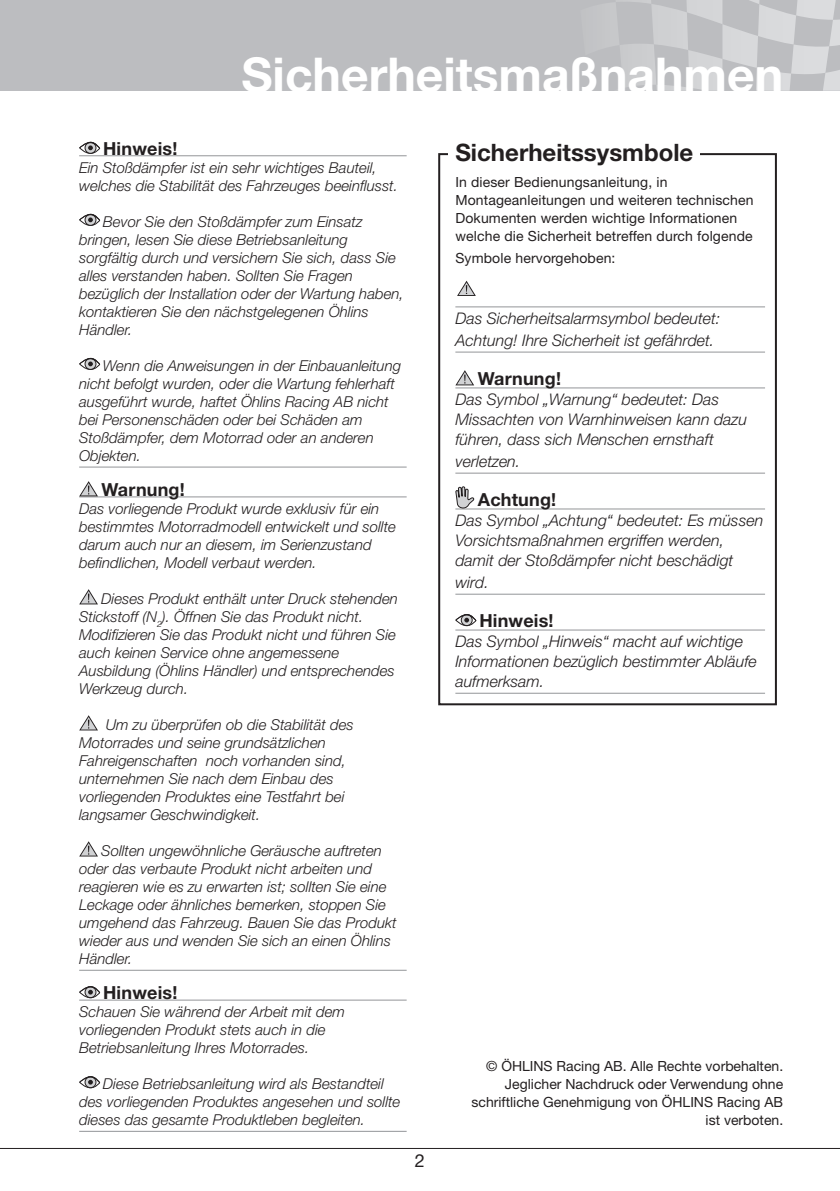
<style>
.page{position:relative;width:840px;height:1191px;background:#fff}
.page>*{position:absolute;margin:0;border:0;box-sizing:border-box;transform-origin:0 0}
.t1{font:700 48px "Helvetica Neue LT Std";color:#fff}
.t2{font:700 24px "Helvetica Neue LT Std";color:#231f20}
.t3{font:700 18px "Helvetica Neue LT Std";letter-spacing:.01em;color:#231f20}
.t4{font:18px "Helvetica Neue LT Std";color:#231f20}
.t5{font:italic 300 16px/20px "Helvetica Neue LT Std";color:#231f20}
.t6{font:italic 300 15px/18px "Helvetica Neue LT Std";color:#231f20}
.t7{font:14px/18px "Helvetica Neue LT Std";letter-spacing:.01em;color:#231f20;text-align:right}
</style>
<div class="page">
<hr style="left:0;top:1148px;width:839px;height:1px;background:#231f20">
<div style="left:0;top:0;width:839px;height:91px;background:#bcbdc0"></div>
<svg style="left:610px;top:0;width:229px;height:91px"></svg>
<svg style="left:438px;top:153px;width:339px;height:553px"></svg>
<svg style="left:457px;top:281px;width:18px;height:15px"></svg>
<div style="left:448px;top:137px;width:251px;height:32px;background:#fff"></div>
<hr style="left:79px;top:155px;width:327px;height:1px;background:#939598">
<hr style="left:79px;top:467px;width:327px;height:1px;background:#939598">
<hr style="left:79px;top:496px;width:327px;height:1px;background:#939598">
<hr style="left:79px;top:970px;width:327px;height:1px;background:#939598">
<hr style="left:79px;top:999px;width:327px;height:1px;background:#939598">
<hr style="left:79px;top:1131px;width:327px;height:1px;background:#939598">
<div style="left:79px;top:142px;width:21px;height:12px;border:1px solid #231f20;border-radius:50%"></div>
<svg style="left:85px;top:142px;width:11px;height:11px"></svg>
<div style="left:84px;top:142px;width:12px;height:12px;border:1px solid #231f20;border-radius:50%"></div>
<svg style="left:79px;top:142px;width:21px;height:8px"></svg>
<div style="left:79px;top:214px;width:21px;height:12px;border:1px solid #231f20;border-radius:50%"></div>
<svg style="left:85px;top:214px;width:11px;height:11px"></svg>
<div style="left:84px;top:214px;width:12px;height:12px;border:1px solid #231f20;border-radius:50%"></div>
<svg style="left:79px;top:214px;width:21px;height:8px"></svg>
<div style="left:79px;top:358px;width:21px;height:12px;border:1px solid #231f20;border-radius:50%"></div>
<svg style="left:85px;top:358px;width:11px;height:11px"></svg>
<div style="left:84px;top:358px;width:12px;height:12px;border:1px solid #231f20;border-radius:50%"></div>
<svg style="left:79px;top:358px;width:21px;height:8px"></svg>
<svg style="left:79px;top:481px;width:19px;height:15px"></svg>
<svg style="left:79px;top:589px;width:19px;height:15px"></svg>
<svg style="left:79px;top:715px;width:19px;height:15px"></svg>
<svg style="left:79px;top:841px;width:19px;height:15px"></svg>
<div style="left:79px;top:986px;width:21px;height:12px;border:1px solid #231f20;border-radius:50%"></div>
<svg style="left:85px;top:986px;width:11px;height:11px"></svg>
<div style="left:84px;top:986px;width:12px;height:12px;border:1px solid #231f20;border-radius:50%"></div>
<svg style="left:79px;top:986px;width:21px;height:8px"></svg>
<div style="left:79px;top:1076px;width:21px;height:12px;border:1px solid #231f20;border-radius:50%"></div>
<svg style="left:85px;top:1076px;width:11px;height:11px"></svg>
<div style="left:84px;top:1076px;width:12px;height:12px;border:1px solid #231f20;border-radius:50%"></div>
<svg style="left:79px;top:1076px;width:21px;height:8px"></svg>
<hr style="left:455px;top:306px;width:309px;height:1px;background:#939598">
<hr style="left:455px;top:352px;width:309px;height:1px;background:#939598">
<hr style="left:455px;top:387px;width:309px;height:1px;background:#939598">
<hr style="left:455px;top:473px;width:309px;height:1px;background:#939598">
<hr style="left:455px;top:508px;width:309px;height:1px;background:#939598">
<hr style="left:455px;top:594px;width:309px;height:1px;background:#939598">
<hr style="left:455px;top:629px;width:309px;height:1px;background:#939598">
<hr style="left:455px;top:693px;width:309px;height:1px;background:#939598">
<svg style="left:455px;top:370px;width:19px;height:15px"></svg>
<svg style="left:455px;top:486px;width:19px;height:22px"></svg>
<div style="left:455px;top:614px;width:21px;height:12px;border:1px solid #231f20;border-radius:50%"></div>
<svg style="left:461px;top:614px;width:11px;height:11px"></svg>
<div style="left:460px;top:614px;width:12px;height:12px;border:1px solid #231f20;border-radius:50%"></div>
<svg style="left:455px;top:614px;width:21px;height:8px"></svg>
<h1 class="t1" style="left:241px;top:45px;width:543px">Sicherheitsmaßnahmen</h1>
<p class="t3" style="left:103px;top:137px;width:76px">Hinweis!</p>
<p class="t6" style="left:79px;top:158px;width:320px">Ein Stoßdämpfer ist ein sehr wichtiges Bauteil, welches die Stabilität des Fahrzeuges beeinflusst.</p>
<p class="t6" style="left:79px;top:212px;width:326px;text-indent:24px">Bevor Sie den Stoßdämpfer zum Einsatz bringen, lesen Sie diese Betriebsanleitung sorgfältig durch und versichern Sie sich, dass Sie alles verstanden haben. Sollten Sie Fragen bezüglich der Installation oder der Wartung haben, kontaktieren Sie den nächstgelegenen Öhlins Händler.</p>
<p class="t6" style="left:79px;top:356px;width:323px;text-indent:24px">Wenn die Anweisungen in der Einbauanleitung nicht befolgt wurden, oder die Wartung fehlerhaft ausgeführt wurde, haftet Öhlins Racing AB nicht bei Personenschäden oder bei Schäden am Stoßdämpfer, dem Motorrad oder an anderen Objekten.</p>
<p class="t3" style="left:101px;top:478px;width:85px">Warnung!</p>
<p class="t6" style="left:79px;top:499px;width:318px">Das vorliegende Produkt wurde exklusiv für ein bestimmtes Motorradmodell entwickelt und sollte darum auch nur an diesem, im Serienzustand befindlichen, Modell verbaut werden.</p>
<p class="t6" style="left:79px;top:589px;width:320px;text-indent:22px">Dieses Produkt enthält unter Druck stehenden Stickstoff (N<sub>2</sub>). Öffnen Sie das Produkt nicht.<br>Modifizieren Sie das Produkt nicht und führen Sie auch keinen Service ohne angemessene Ausbildung (Öhlins Händler) und entsprechendes Werkzeug durch.</p>
<p class="t6" style="left:79px;top:715px;width:276px;text-indent:27px">Um zu überprüfen ob die Stabilität des Motorrades und seine grundsätzlichen Fahreigenschaften noch vorhanden sind, unternehmen Sie nach dem Einbau des vorliegenden Produktes eine Testfahrt bei langsamer Geschwindigkeit.</p>
<p class="t6" style="left:79px;top:841px;width:319px;text-indent:22px">Sollten ungewöhnliche Geräusche auftreten oder das verbaute Produkt nicht arbeiten und reagieren wie es zu erwarten ist; sollten Sie eine Leckage oder ähnliches bemerken, stoppen Sie umgehend das Fahrzeug. Bauen Sie das Produkt wieder aus und wenden Sie sich an einen Öhlins Händler.</p>
<p class="t3" style="left:103px;top:981px;width:76px">Hinweis!</p>
<p class="t6" style="left:79px;top:1002px;width:267px">Schauen Sie während der Arbeit mit dem vorliegenden Produkt stets auch in die<br>Betriebsanleitung Ihres Motorrades.</p>
<p class="t6" style="left:79px;top:1074px;width:322px;text-indent:24px">Diese Betriebsanleitung wird als Bestandteil des vorliegenden Produktes angesehen und sollte dieses das gesamte Produktleben begleiten.</p>
<p class="t4" style="left:415px;top:1149px;width:12px">2</p>
<h2 class="t2" style="left:455px;top:138px;width:239px">Sicherheitssysmbole</h2>
<p class="t7" style="left:455px;top:173px;width:299px;text-align:left">In dieser Bedienungsanleitung, in Montageanleitungen und weiteren technischen Dokumenten werden wichtige Informationen welche die Sicherheit betreffen durch folgende</p>
<p class="t7" style="left:455px;top:249px;width:161px">Symbole hervorgehoben:</p>
<p class="t5" style="left:455px;top:307px;width:266px;line-height:22px">Das Sicherheitsalarmsymbol bedeutet:<br>Achtung! Ihre Sicherheit ist gefährdet.</p>
<p class="t3" style="left:477px;top:367px;width:85px">Warnung!</p>
<p class="t5" style="left:455px;top:389px;width:293px">Das Symbol „Warnung“ bedeutet: Das<br>Missachten von Warnhinweisen kann dazu führen, dass sich Menschen ernsthaft</p>
<p class="t5" style="left:455px;top:451px;width:66px">verletzen.</p>
<p class="t3" style="left:477px;top:489px;width:80px">Achtung!</p>
<p class="t5" style="left:455px;top:510px;width:309px">Das Symbol „Achtung“ bedeutet: Es müssen<br>Vorsichtsmaßnahmen ergriffen werden, damit der Stoßdämpfer nicht beschädigt</p>
<p class="t5" style="left:455px;top:572px;width:35px">wird.</p>
<p class="t3" style="left:479px;top:610px;width:76px">Hinweis!</p>
<p class="t5" style="left:455px;top:631px;width:303px">Das Symbol „Hinweis“ macht auf wichtige<br>Informationen bezüglich bestimmter Abläufe aufmerksam.</p>
<p class="t7" style="left:471px;top:1057px;width:313px">© ÖHLINS Racing AB. Alle Rechte vorbehalten.<br>Jeglicher Nachdruck oder Verwendung ohne schriftliche Genehmigung von ÖHLINS Racing AB ist verboten.</p>
</div>
